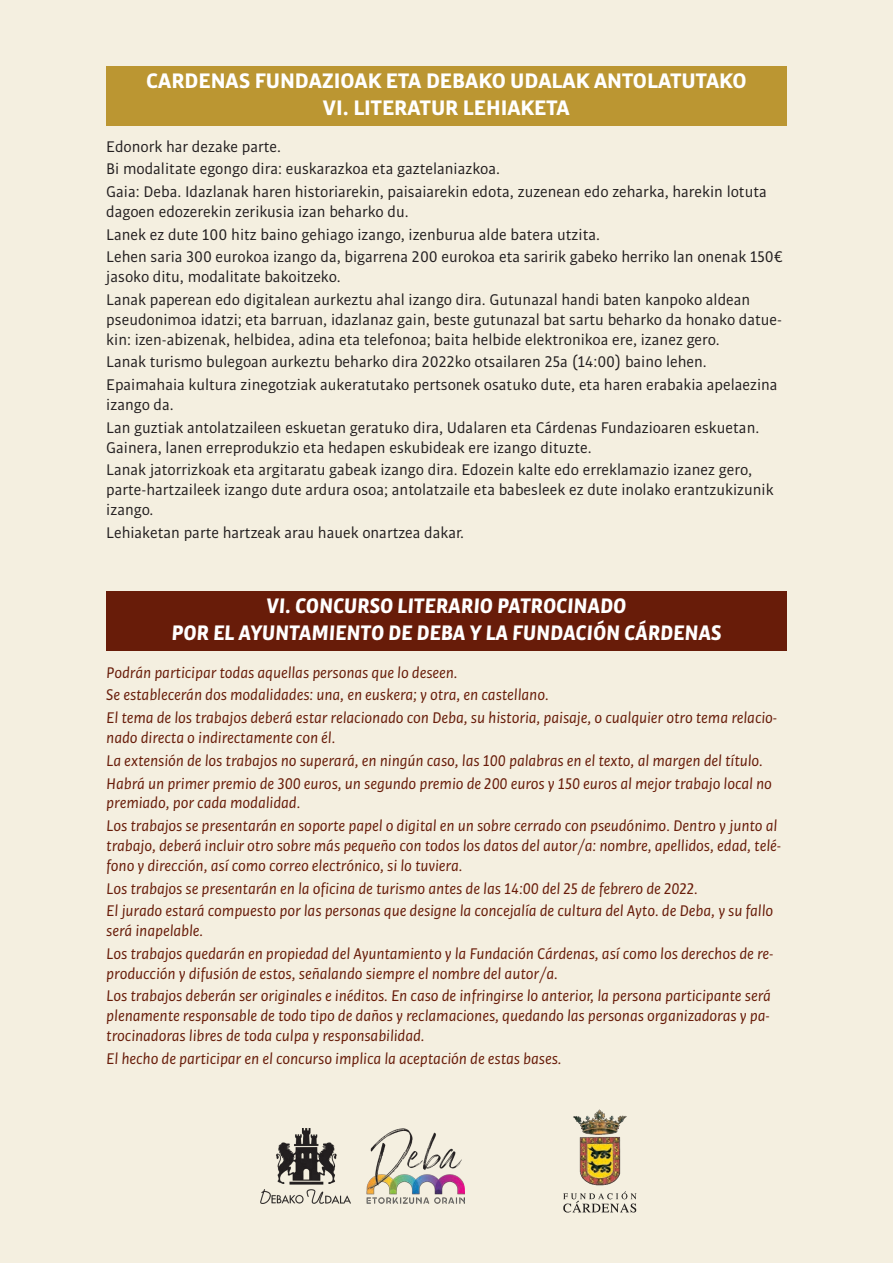
<style>
.page{position:relative;width:893px;height:1263px;background:#f4efe0}
.page>*{position:absolute;margin:0;border:0;box-sizing:border-box;transform-origin:0 0}
.t1{font:italic 700 22.5px/27px "Bulo";color:#fff;text-align:center}
.t2{font:700 22.5px/27px "Bulo";color:#fff;text-align:center}
.t3{font:italic 16.5px/22.8px "Bulo";color:#681c09}
.t4{font:16.5px/22.8px "Bulo";color:#231f20}
</style>
<div class="page">
<div style="left:106px;top:66px;width:681px;height:60px;background:#bb9632"></div>
<div style="left:106px;top:591px;width:680px;height:59px;background:#681c09"></div>
<img style="left:563px;top:1110px;width:74px;height:103px">
<img style="left:261px;top:1129px;width:203px;height:74px">
<h1 class="t2" style="left:146px;top:69px;width:602px">CARDENAS FUNDAZIOAK ETA DEBAKO UDALAK ANTOLATUTAKO<br>VI. LITERATUR LEHIAKETA</h1>
<p class="t4" style="left:106px;top:136px;width:662px">Edonork har dezake parte.<br>Bi modalitate egongo dira: euskarazkoa eta gaztelaniazkoa.<br>Gaia: Deba. Idazlanak haren historiarekin, paisaiarekin edota, zuzenean edo zeharka, harekin lotuta</p>
<p class="t4" style="left:106px;top:201px;width:678px">dagoen edozerekin zerikusia izan beharko du.<br>Lanek ez dute 100 hitz baino gehiago izango, izenburua alde batera utzita.<br>Lehen saria 300 eurokoa izango da, bigarrena 200 eurokoa eta saririk gabeko herriko lan onenak 150€</p>
<p class="t4" style="left:106px;top:266px;width:645px">jasoko ditu, modalitate bakoitzeko.<br>Lanak paperean edo digitalean aurkeztu ahal izango dira. Gutunazal handi baten kanpoko aldean</p>
<p class="t4" style="left:106px;top:311px;width:677px;line-height:19.8px">pseudonimoa idatzi; eta barruan, idazlanaz gain, beste gutunazal bat sartu beharko da honako datue&shy;kin: izen-abizenak, helbidea, adina eta telefonoa; baita helbide elektronikoa ere, izanez gero.</p>
<p class="t4" style="left:106px;top:352px;width:673px">Lanak turismo bulegoan aurkeztu beharko dira 2022ko otsailaren 25a (14:00) baino lehen.<br>Epaimahaia kultura zinegotziak aukeratutako pertsonek osatuko dute, eta haren erabakia apelaezina</p>
<p class="t4" style="left:106px;top:394px;width:654px">izango da.<br>Lan guztiak antolatzaileen eskuetan geratuko dira, Udalaren eta Cárdenas Fundazioaren eskuetan.</p>
<p class="t4" style="left:106px;top:437px;width:647px">Gainera, lanen erreprodukzio eta hedapen eskubideak ere izango dituzte.<br>Lanak jatorrizkoak eta argitaratu gabeak izango dira. Edozein kalte edo erreklamazio izanez gero,</p>
<p class="t4" style="left:106px;top:481px;width:669px;line-height:19.8px">parte-hartzaileek izango dute ardura osoa; antolatzaile eta babesleek ez dute inolako eran tzukizunik izango.</p>
<p class="t4" style="left:106px;top:522px;width:359px">Lehiaketan parte hartzeak arau hauek onartzea dakar.</p>
<h1 class="t1" style="left:171px;top:594px;width:551px">VI. CONCURSO LITERARIO PATROCINADO<br>POR EL AYUNTAMIENTO DE DEBA Y LA FUNDACIÓN CÁRDENAS</h1>
<p class="t3" style="left:106px;top:662px;width:672px">Podrán participar todas aquellas personas que lo deseen.<br>Se establecerán dos modalidades: una, en euskera; y otra, en castellano.<br>El tema de los trabajos deberá estar relacionado con Deba, su historia, paisaje, o cualquier otro tema relacio-</p>
<p class="t3" style="left:106px;top:727px;width:667px">nado directa o indirectamente con él.<br>La extensión de los trabajos no superará, en ningún caso, las 100 palabras en el texto, al margen del título.<br>Habrá un primer premio de 300 euros, un segundo premio de 200 euros y 150 euros al mejor trabajo local no</p>
<p class="t3" style="left:106px;top:793px;width:672px">premiado, por cada modalidad.<br>Los trabajos se presentarán en soporte papel o digital en un sobre cerrado con pseudónimo. Dentro y junto al</p>
<p class="t3" style="left:106px;top:837px;width:676px;line-height:19.8px">trabajo, deberá incluir otro sobre más pequeño con todos los datos del autor/a: nombre, apellidos, edad, telé&shy;fono y dirección, así como correo electrónico, si lo tuviera.</p>
<p class="t3" style="left:106px;top:878px;width:668px">Los trabajos se presentarán en la oficina de turismo antes de las 14:00 del 25 de febrero de 2022.<br>El jurado estará compuesto por las personas que designe la concejalía de cultura del Ayto. de Deba, y su fallo</p>
<p class="t3" style="left:106px;top:920px;width:669px">será inapelable.<br>Los trabajos quedarán en propiedad del Ayuntamiento y la Fundación Cárdenas, así como los derechos de re-</p>
<p class="t3" style="left:106px;top:963px;width:666px">producción y difusión de estos, señalando siempre el nombre del autor/a.<br>Los trabajos deberán ser originales e inéditos. En caso de infringirse lo anterior, la persona participante será</p>
<p class="t3" style="left:106px;top:1007px;width:665px;line-height:19.8px">plenamente responsable de todo tipo de daños y reclamaciones, quedando las personas organizadoras y pa&shy;trocinadoras libres de toda culpa y responsabilidad.</p>
<p class="t3" style="left:106px;top:1048px;width:457px">El hecho de participar en el concurso implica la aceptación de estas bases.</p>
</div>
